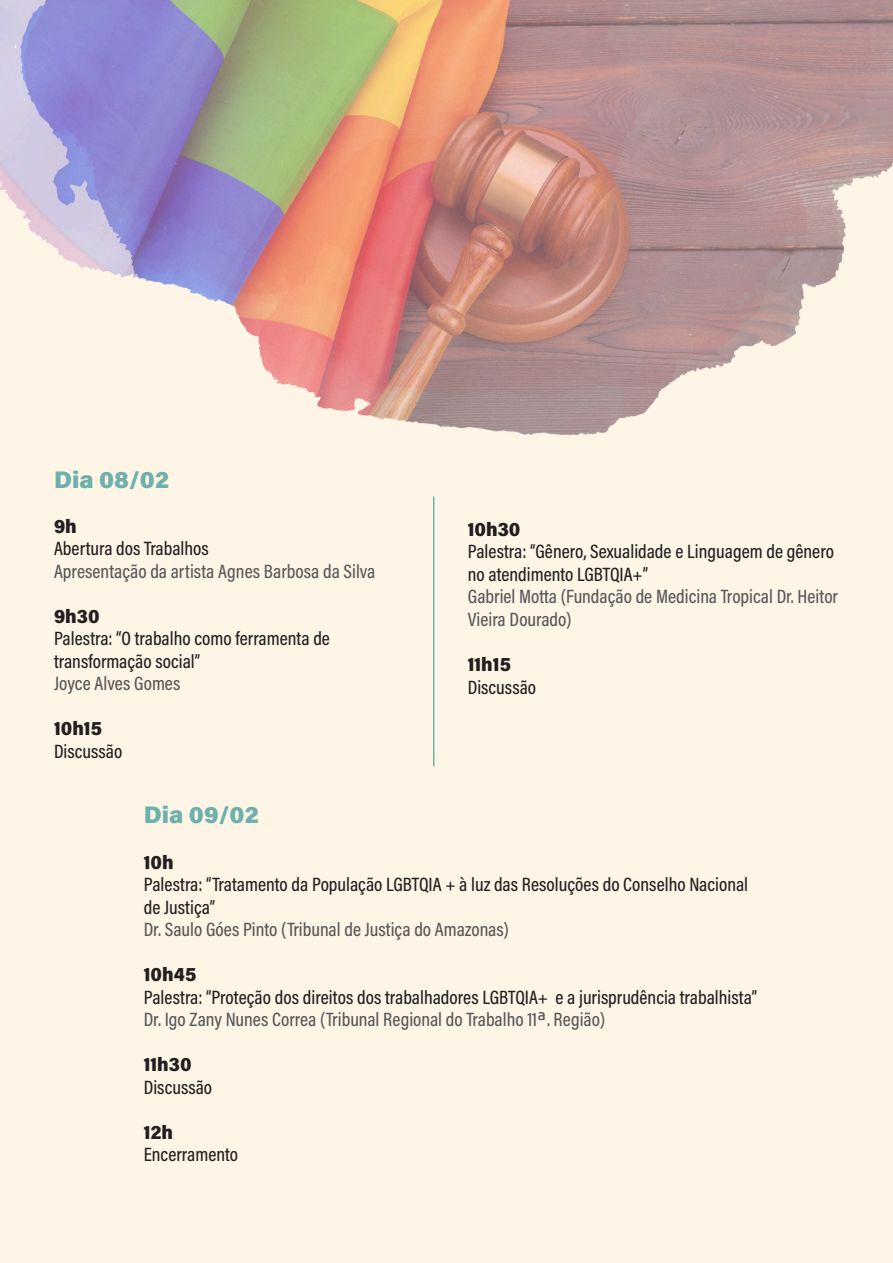
<style>
.page{position:relative;width:893px;height:1263px;background:#fff}
.page>*{position:absolute;margin:0;border:0;box-sizing:border-box;transform-origin:0 0}
.t1{font:24px "Acumin Variable Concept";letter-spacing:.09em;color:#6eb0ab}
.t2{font:19.5px/22.5px "Acumin Variable Concept";letter-spacing:-.085em;color:#231f20}
.t3{font:19.5px/22.5px "Acumin Variable Concept";letter-spacing:-.09em;color:#57585a}
.s1{font-family:"Aller"}
</style>
<div class="page">
<img style="left:0;top:0;width:893px;height:1263px">
<hr style="left:433px;top:496px;width:1px;height:270px;background:#6eb0ab">
<p class="t1" style="left:54px;top:463px;width:115px">Dia 08/02</p>
<p class="t2" style="left:54px;top:514px;width:23px">9h</p>
<p class="t2" style="left:54px;top:536px;width:158px">Abertura dos Trabalhos</p>
<p class="t3" style="left:54px;top:559px;width:325px">Apresentação da artista Agnes Barbosa da Silva</p>
<p class="t2" style="left:54px;top:604px;width:46px">9h30</p>
<p class="t2" style="left:54px;top:626px;width:279px">Palestra: “O trabalho como ferramenta de transformação social”</p>
<p class="t3" style="left:54px;top:671px;width:129px">Joyce Alves Gomes</p>
<p class="t2" style="left:54px;top:716px;width:49px">10h15</p>
<p class="t2" style="left:54px;top:739px;width:72px">Discussão</p>
<p class="t2" style="left:468px;top:517px;width:53px">10h30</p>
<p class="t2" style="left:468px;top:540px;width:370px">Palestra: “Gênero, Sexualidade e Linguagem de gênero no atendimento LGBTQIA+”</p>
<p class="t3" style="left:468px;top:585px;width:373px">Gabriel Motta (Fundação de Medicina Tropical Dr. Heitor<br>Vieira Dourado)</p>
<p class="t2" style="left:468px;top:652px;width:44px">11h15</p>
<p class="t2" style="left:468px;top:675px;width:72px">Discussão</p>
<p class="t1" style="left:144px;top:799px;width:115px">Dia 09/02</p>
<p class="t2" style="left:144px;top:850px;width:31px">10h</p>
<p class="t2" style="left:144px;top:872px;width:606px">Palestra: “Tratamento da População LGBTQIA + à luz das Resoluções do Conselho Nacional de Justiça”</p>
<p class="t3" style="left:144px;top:917px;width:367px">Dr. Saulo Góes Pinto (Tribunal de Justiça do Amazonas)</p>
<p class="t2" style="left:144px;top:962px;width:53px">10h45</p>
<p class="t2" style="left:144px;top:985px;width:615px">Palestra: “Proteção dos direitos dos trabalhadores LGBTQIA+ e a jurisprudência trabalhista”</p>
<p class="t3" style="left:144px;top:1007px;width:463px">Dr. Igo Zany Nunes Correa (Tribunal Regional do Trabalho 11<span class="s1">ª</span>. Região)</p>
<p class="t2" style="left:144px;top:1052px;width:48px">11h30</p>
<p class="t2" style="left:144px;top:1075px;width:72px">Discussão</p>
<p class="t2" style="left:144px;top:1120px;width:30px">12h</p>
<p class="t2" style="left:144px;top:1142px;width:98px">Encerramento</p>
</div>
